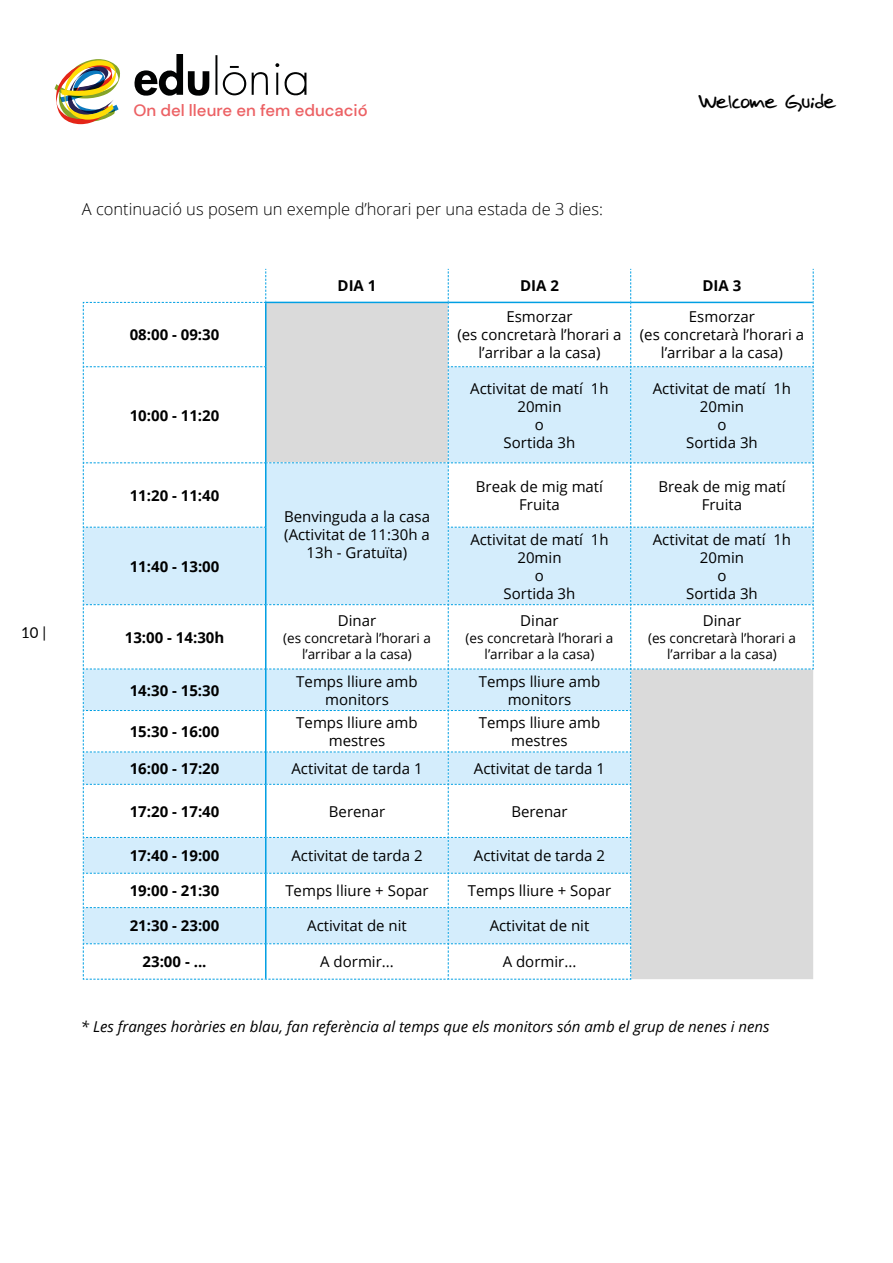
<style>
.page{position:relative;width:893px;height:1263px;background:#fff}
.page>*{position:absolute;margin:0;border:0;box-sizing:border-box;transform-origin:0 0}
.t1{font:18px "Jose Fernandez";color:#000}
.t2{font:300 16.5px "Open Sans";color:#000}
.t3{font:500 16.35px "DM Sans";color:#ec6164}
.t4{font:15px/18px "Open Sans";color:#000;text-align:center}
.t5{font:700 15px "Open Sans";color:#000}
.t6{font:italic 15px "Open Sans";color:#000}
.t7{font:15px "Lato";color:#000}
.t8{font:13.5px/16.2px "Open Sans";color:#000;text-align:center}
</style>
<div class="page">
<img style="left:54px;top:59px;width:66px;height:65px">
<svg style="left:134px;top:54px;width:172px;height:42px"></svg>
<svg style="left:83px;top:269px;width:731px;height:711px"></svg>
<hr style="left:265px;top:302px;width:183px;height:1px;background:#009fe3">
<hr style="left:448px;top:302px;width:183px;height:1px;background:#009fe3">
<hr style="left:631px;top:302px;width:182px;height:1px;background:#009fe3">
<p class="t7" style="left:21px;top:621px;width:26px">10 |</p>
<p class="t3" style="left:133px;top:100px;width:236px">On del lleure en fem educació</p>
<p class="t2" style="left:82px;top:198px;width:523px">A continuació us posem un exemple d’horari per una estada de 3 dies:</p>
<p class="t1" style="left:698px;top:91px;width:139px">Welcome Guide</p>
<p class="t5" style="left:130px;top:324px;width:91px">08:00 - 09:30</p>
<p class="t5" style="left:130px;top:404px;width:91px">10:00 - 11:20</p>
<p class="t5" style="left:130px;top:485px;width:91px">11:20 - 11:40</p>
<p class="t5" style="left:130px;top:556px;width:91px">11:40 - 13:00</p>
<p class="t5" style="left:125px;top:626px;width:101px">13:00 - 14:30h</p>
<p class="t5" style="left:338px;top:275px;width:40px">DIA 1</p>
<p class="t5" style="left:520px;top:275px;width:40px">DIA 2</p>
<p class="t5" style="left:702px;top:275px;width:40px">DIA 3</p>
<p class="t4" style="left:457px;top:307px;width:166px">Esmorzar<br>(es concretarà l’horari a l’arribar a la casa)</p>
<p class="t4" style="left:640px;top:307px;width:166px">Esmorzar<br>(es concretarà l’horari a l’arribar a la casa)</p>
<p class="t4" style="left:284px;top:507px;width:147px">Benvinguda a la casa (Activitat de 11:30h a<br>13h - Gratuïta)</p>
<p class="t4" style="left:338px;top:611px;width:40px">Dinar</p>
<p class="t8" style="left:283px;top:629px;width:149px">(es concretarà l’horari a l’arribar a la casa)</p>
<p class="t4" style="left:470px;top:379px;width:140px">Activitat de matí 1h<br>20min<br>o<br>Sortida 3h</p>
<p class="t4" style="left:653px;top:379px;width:140px">Activitat de matí 1h<br>20min<br>o<br>Sortida 3h</p>
<p class="t4" style="left:476px;top:477px;width:129px">Break de mig matí<br>Fruita</p>
<p class="t4" style="left:658px;top:477px;width:129px">Break de mig matí<br>Fruita</p>
<p class="t4" style="left:470px;top:530px;width:140px">Activitat de matí 1h<br>20min<br>o<br>Sortida 3h</p>
<p class="t4" style="left:653px;top:530px;width:140px">Activitat de matí 1h<br>20min<br>o<br>Sortida 3h</p>
<p class="t4" style="left:520px;top:611px;width:40px">Dinar</p>
<p class="t8" style="left:466px;top:629px;width:149px">(es concretarà l’horari a l’arribar a la casa)</p>
<p class="t4" style="left:703px;top:611px;width:40px">Dinar</p>
<p class="t8" style="left:648px;top:629px;width:149px">(es concretarà l’horari a l’arribar a la casa)</p>
<p class="t5" style="left:130px;top:679px;width:91px">14:30 - 15:30</p>
<p class="t4" style="left:296px;top:672px;width:123px">Temps lliure amb monitors</p>
<p class="t4" style="left:479px;top:672px;width:123px">Temps lliure amb monitors</p>
<p class="t5" style="left:130px;top:721px;width:91px">15:30 - 16:00</p>
<p class="t4" style="left:296px;top:713px;width:123px">Temps lliure amb mestres</p>
<p class="t4" style="left:479px;top:713px;width:123px">Temps lliure amb mestres</p>
<p class="t5" style="left:130px;top:758px;width:91px">16:00 - 17:20</p>
<p class="t4" style="left:291px;top:759px;width:133px">Activitat de tarda 1</p>
<p class="t4" style="left:474px;top:759px;width:133px">Activitat de tarda 1</p>
<p class="t5" style="left:130px;top:800px;width:91px">17:20 - 17:40</p>
<p class="t4" style="left:329px;top:802px;width:58px">Berenar</p>
<p class="t4" style="left:511px;top:802px;width:58px">Berenar</p>
<p class="t5" style="left:130px;top:845px;width:91px">17:40 - 19:00</p>
<p class="t4" style="left:291px;top:846px;width:133px">Activitat de tarda 2</p>
<p class="t4" style="left:474px;top:846px;width:133px">Activitat de tarda 2</p>
<p class="t5" style="left:130px;top:880px;width:91px">19:00 - 21:30</p>
<p class="t4" style="left:285px;top:881px;width:145px">Temps lliure + Sopar</p>
<p class="t4" style="left:468px;top:881px;width:145px">Temps lliure + Sopar</p>
<p class="t5" style="left:130px;top:915px;width:91px">21:30 - 23:00</p>
<p class="t4" style="left:307px;top:917px;width:101px">Activitat de nit</p>
<p class="t4" style="left:490px;top:917px;width:101px">Activitat de nit</p>
<p class="t5" style="left:143px;top:951px;width:65px">23:00 - ...</p>
<p class="t4" style="left:320px;top:952px;width:75px">A dormir...</p>
<p class="t4" style="left:503px;top:952px;width:75px">A dormir...</p>
<p class="t6" style="left:81px;top:1016px;width:690px">* Les franges horàries en blau, fan referència al temps que els monitors són amb el grup de nenes i nens</p>
</div>
